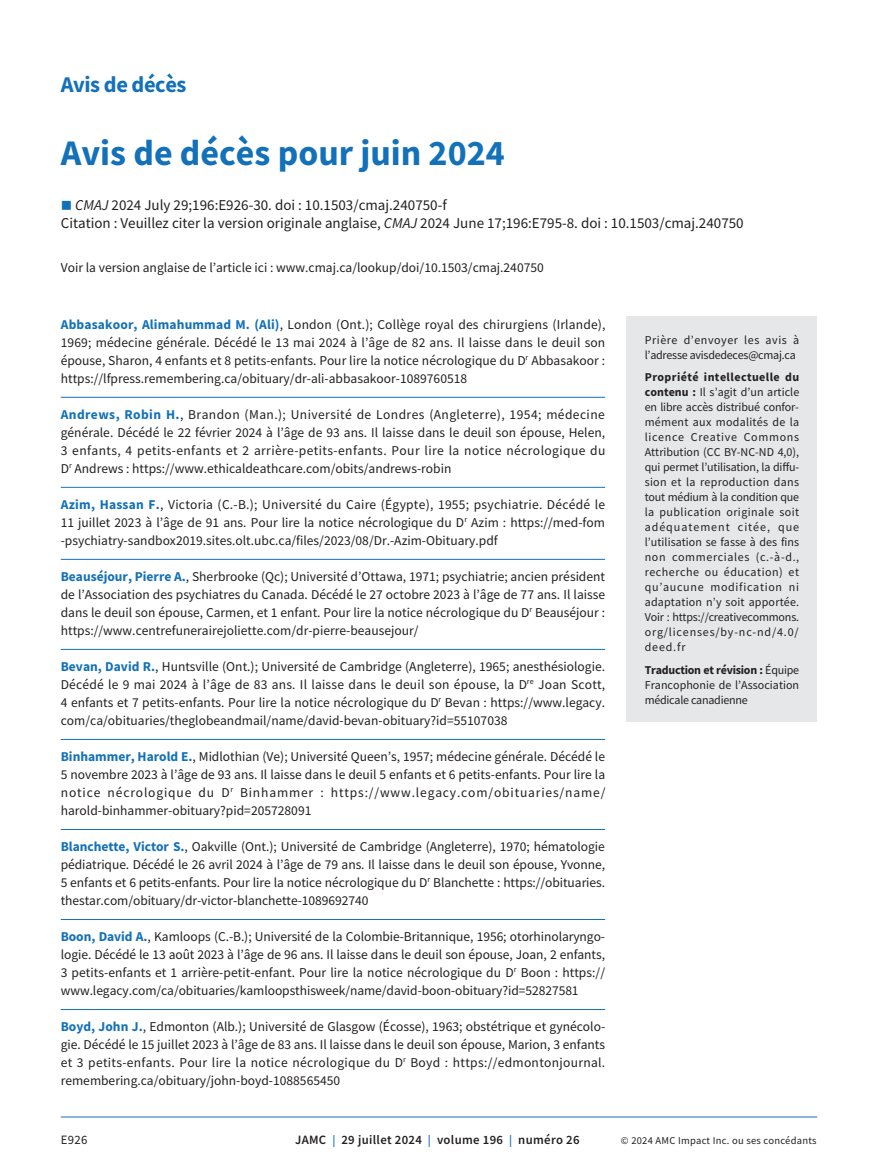
<style>
.page{position:relative;width:878px;height:1175px;background:#fff}
.page>*{position:absolute;margin:0;border:0;box-sizing:border-box;transform-origin:0 0}
.t1{font:700 36px "Source Sans Pro";color:#1371b9}
.t2{font:700 22.5px "Source Sans Pro";letter-spacing:-.02em;color:#1371b9}
.t3{font:15px/18px "Source Sans Pro";color:#231f20}
.t4{font:13.5px/18px "Source Sans Pro";color:#231f20;text-align:justify}
.t5{font:600 12.75px "Source Sans Pro";letter-spacing:.025em;color:#231f20}
.t6{font:12.75px "Source Sans Pro";color:#231f20}
.t7{font:12px/15px "Source Sans Pro";letter-spacing:-.005em;color:#231f20;text-align:justify}
.t8{font:10.5px "Source Sans Pro";letter-spacing:.025em;color:#231f20}
.s1{color:#1371b9}
.s2{font-style:italic}
.s3{font-weight:700;color:#1371b9}
.s4{font-weight:700}
.s5{font-size:12px;color:#1371b9}
</style>
<div class="page">
<hr style="left:61px;top:1116px;width:756px;height:1px;background:#1371b9">
<hr style="left:61px;top:397px;width:544px;height:1px;background:#1371b9">
<hr style="left:61px;top:487px;width:544px;height:1px;background:#1371b9">
<hr style="left:61px;top:559px;width:544px;height:1px;background:#1371b9">
<hr style="left:61px;top:649px;width:544px;height:1px;background:#1371b9">
<hr style="left:61px;top:739px;width:544px;height:1px;background:#1371b9">
<hr style="left:61px;top:829px;width:544px;height:1px;background:#1371b9">
<hr style="left:61px;top:919px;width:544px;height:1px;background:#1371b9">
<hr style="left:61px;top:1009px;width:544px;height:1px;background:#1371b9">
<div style="left:626px;top:316px;width:191px;height:406px;background:#e6e7e9"></div>
<h2 class="t2" style="left:61px;top:69px;width:127px">Avis de décès</h2>
<h1 class="t1" style="left:61px;top:129px;width:445px">Avis de décès pour juin 2024</h1>
<p class="t3" style="left:61px;top:196px;width:684px"><span class="s1">■</span> <span class="s2">CMAJ</span> 2024 July 29;196:E926-30. doi : 10.1503/cmaj.240750-f<br>Citation : Veuillez citer la version originale anglaise, <span class="s2">CMAJ</span> 2024 June 17;196:E795-8. doi : 10.1503/cmaj.240750</p>
<p class="t4" style="left:61px;top:258px;width:484px">Voir la version anglaise de l’article ici : www.cmaj.ca/lookup/doi/10.1503/cmaj.240750</p>
<p class="t4" style="left:61px;top:315px;width:546px"><span class="s3">Abbasakoor, Alimahummad M. (Ali)</span>, London (Ont.); Collège royal des chirurgiens (Irlande), 1969; médecine générale. Décédé le 13 mai 2024 à l’âge de 82 ans. Il laisse dans le deuil son épouse, Sharon, 4 enfants et 8 petits-enfants. Pour lire la notice nécrologique du D<sup>r</sup> Abbasakoor : https://lfpress.remembering.ca/obituary/dr-ali-abbasakoor-1089760518</p>
<p class="t4" style="left:61px;top:405px;width:546px"><span class="s3">Andrews, Robin H.</span>, Brandon (Man.); Université de Londres (Angleterre), 1954; médecine générale. Décédé le 22 février 2024 à l’âge de 93 ans. Il laisse dans le deuil son épouse, Helen, 3 enfants, 4 petits-enfants et 2 arrière-petits-enfants. Pour lire la notice nécrologique du D<sup>r</sup> Andrews : https://www.ethicaldeathcare.com/obits/andrews-robin</p>
<p class="t4" style="left:61px;top:495px;width:546px"><span class="s3">Azim, Hassan F.</span>, Victoria (C.-B.); Université du Caire (Égypte), 1955; psychiatrie. Décédé le 11 juillet 2023 à l’âge de 91 ans. Pour lire la notice nécrologique du D<sup>r</sup> Azim : https://med-fom -psychiatry-sandbox2019.sites.olt.ubc.ca/files/2023/08/Dr.-Azim-Obituary.pdf</p>
<p class="t4" style="left:61px;top:567px;width:546px"><span class="s3">Beauséjour, Pierre A.</span>, Sherbrooke (Qc); Université d’Ottawa, 1971; psychiatrie; ancien président de l’Association des psychiatres du Canada. Décédé le 27 octobre 2023 à l’âge de 77 ans. Il laisse dans le deuil son épouse, Carmen, et 1 enfant. Pour lire la notice nécrologique du D<sup>r</sup> Beauséjour : https://www.centrefunerairejoliette.com/dr-pierre-beausejour/</p>
<p class="t4" style="left:61px;top:657px;width:546px"><span class="s3">Bevan, David R.</span>, Huntsville (Ont.); Université de Cambridge (Angleterre), 1965; anesthésiologie.<br>Décédé le 9 mai 2024 à l’âge de 83 ans. Il laisse dans le deuil son épouse, la D<sup>re</sup> Joan Scott, 4 enfants et 7 petits-enfants. Pour lire la notice nécrologique du D<sup>r</sup> Bevan : https://www.legacy. com/ca/obituaries/theglobeandmail/name/david-bevan-obituary?id=55107038</p>
<p class="t4" style="left:61px;top:747px;width:546px"><span class="s3">Binhammer, Harold E.</span>, Midlothian (Ve); Université Queen’s, 1957; médecine générale. Décédé le 5 novembre 2023 à l’âge de 93 ans. Il laisse dans le deuil 5 enfants et 6 petits-enfants. Pour lire la notice nécrologique du D<sup>r</sup> Binhammer : https://www.legacy.com/obituaries/name/ harold-binhammer-obituary?pid=205728091</p>
<p class="t4" style="left:61px;top:837px;width:546px"><span class="s3">Blanchette, Victor S.</span>, Oakville (Ont.); Université de Cambridge (Angleterre), 1970; hématologie pédiatrique. Décédé le 26 avril 2024 à l’âge de 79 ans. Il laisse dans le deuil son épouse, Yvonne, 5 enfants et 6 petits-enfants. Pour lire la notice nécrologique du D<sup>r</sup> Blanchette : https://obituaries. thestar.com/obituary/dr-victor-blanchette-1089692740</p>
<p class="t4" style="left:61px;top:927px;width:546px"><span class="s3">Boon, David A.</span>, Kamloops (C.-B.); Université de la Colombie-Britannique, 1956; otorhinolaryngo&shy;logie. Décédé le 13 août 2023 à l’âge de 96 ans. Il laisse dans le deuil son épouse, Joan, 2 enfants, 3 petits-enfants et 1 arrière-petit-enfant. Pour lire la notice nécrologique du D<sup>r</sup> Boon : https:// www.legacy.com/ca/obituaries/kamloopsthisweek/name/david-boon-obituary?id=52827581</p>
<p class="t4" style="left:61px;top:1017px;width:546px"><span class="s3">Boyd, John J.</span>, Edmonton (Alb.); Université de Glasgow (Écosse), 1963; obstétrique et gynécolo&shy;gie. Décédé le 15 juillet 2023 à l’âge de 83 ans. Il laisse dans le deuil son épouse, Marion, 3 enfants et 3 petits-enfants. Pour lire la notice nécrologique du D<sup>r</sup> Boyd : https://edmontonjournal. remembering.ca/obituary/john-boyd-1088565450</p>
<p class="t7" style="left:644px;top:332px;width:156px">Prière d’envoyer les avis à l’adresse avisdedeces@cmaj.ca</p>
<p class="t7" style="left:644px;top:369px;width:156px"><span class="s4">Propriété intellectuelle du contenu :</span> Il s’agit d’un article en libre accès distribué confor&shy;mément aux modalités de la licence Creative Commons Attribution (CC BY-NC-ND 4,0), qui permet l’utilisation, la diffu&shy;sion et la reproduction dans tout médium à la condition que la publication originale soit adéquatement citée, que l’utilisation se fasse à des fins non commerciales (c.-à-d., recherche ou éducation) et qu’aucune modification ni adaptation n’y soit apportée.<br>Voir : https://creativecommons. org/licenses/by-nc-nd/4.0/ deed.fr</p>
<p class="t7" style="left:644px;top:662px;width:156px"><span class="s4">Traduction et révision :</span> Équipe Francophonie de l’Association médicale canadienne</p>
<p class="t6" style="left:61px;top:1132px;width:28px">E926</p>
<p class="t5" style="left:295px;top:1131px;width:286px">JAMC <span class="s5">|</span> 29 juillet 2024 <span class="s5">|</span> volume 196 <span class="s5">|</span> numéro 26</p>
<p class="t8" style="left:621px;top:1134px;width:197px">© 2024 AMC Impact Inc. ou ses concédants</p>
</div>
